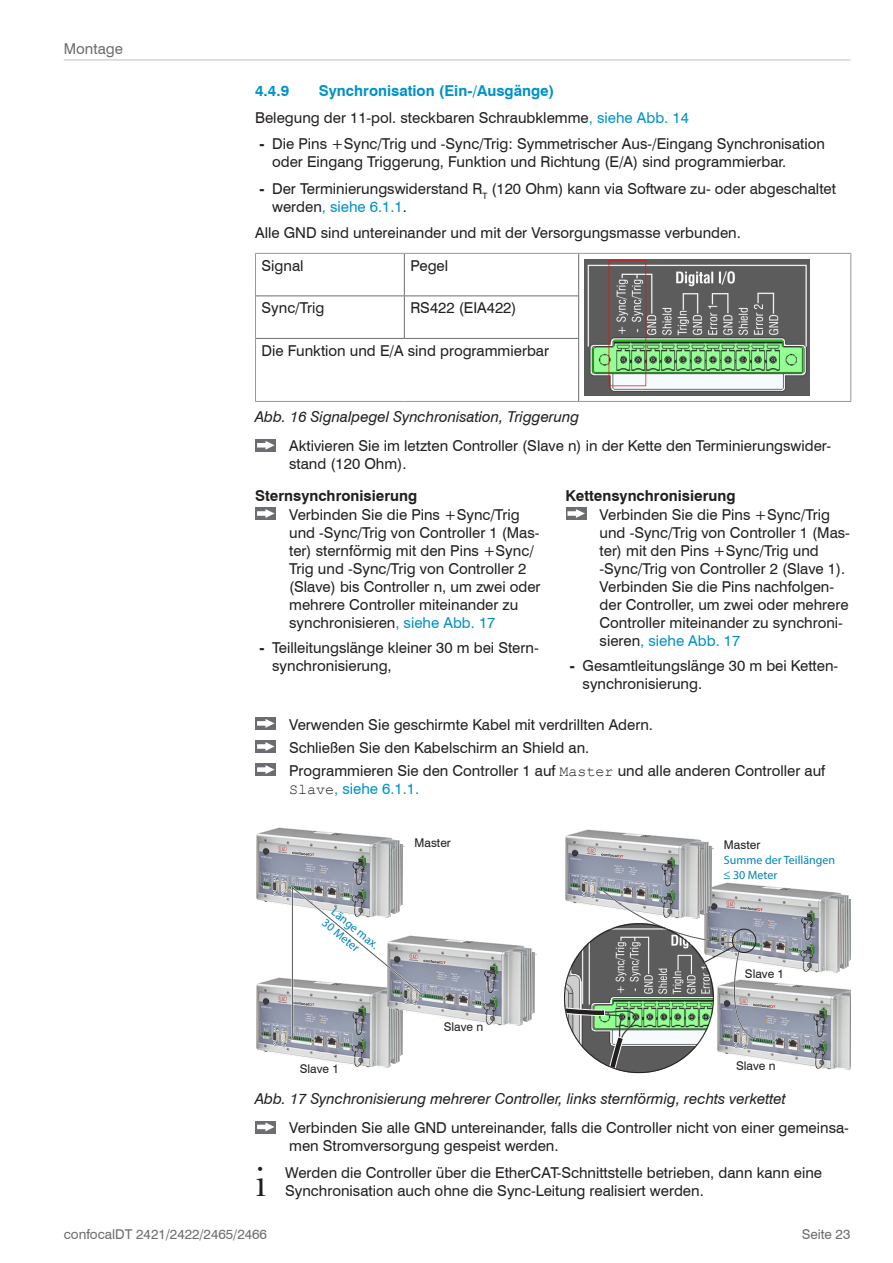
<style>
.page{position:relative;width:893px;height:1263px;background:#fff}
.page>*{position:absolute;margin:0;border:0;box-sizing:border-box;transform-origin:0 0}
.Wichtig{font:43.35px "Bell";color:#231f20}
.Handlungsaufforderung{font:15px/18px "Swiss 721 BT";color:#231f20}
.Fließtext{font:15px "Swiss 721 BT";color:#231f20}
.Wichtig-2{font:15px/18px "Swiss 721 BT";color:#231f20}
.t1{font:italic 15px "Swiss 721 BT";color:#231f20}
.Fließtext-2{font:700 15px "Swiss 721 BT";color:#231f20}
.t2{font:700 15px "Swiss 721 BT";color:#0092c8}
.t3{font:15px "Swiss 721 BT";color:#6c6d70}
.t4{font:13.5px "Swiss 721 BT";color:#6c6d70}
.t5{font:12px/14.4px "Myriad Pro";color:#0083b6}
.t6{font:12px "Swiss 721 BT";color:#231f20}
.s1{color:#0092c8}
.s2{font-weight:700}
.s3{font-family:"Courier New"}
</style>
<div class="page">
<hr style="left:64px;top:60px;width:786px;height:1px;background:#bebfc2">
<hr style="left:255px;top:253px;width:149px;height:1px;background:#95979a">
<hr style="left:255px;top:254px;width:1px;height:42px;background:#95979a">
<hr style="left:404px;top:253px;width:175px;height:1px;background:#95979a">
<hr style="left:579px;top:253px;width:272px;height:1px;background:#95979a">
<hr style="left:850px;top:254px;width:1px;height:42px;background:#95979a">
<hr style="left:255px;top:296px;width:1px;height:42px;background:#95979a">
<hr style="left:850px;top:296px;width:1px;height:42px;background:#95979a">
<hr style="left:255px;top:338px;width:1px;height:63px;background:#95979a">
<hr style="left:850px;top:338px;width:1px;height:63px;background:#95979a">
<hr style="left:255px;top:401px;width:149px;height:1px;background:#95979a">
<hr style="left:404px;top:401px;width:175px;height:1px;background:#95979a">
<hr style="left:579px;top:401px;width:272px;height:1px;background:#95979a">
<hr style="left:404px;top:254px;width:1px;height:41px;background:#6c6d70">
<hr style="left:578px;top:254px;width:1px;height:41px;background:#6c6d70">
<hr style="left:256px;top:295px;width:148px;height:1px;background:#6c6d70">
<hr style="left:404px;top:295px;width:175px;height:1px;background:#6c6d70">
<hr style="left:404px;top:296px;width:1px;height:42px;background:#6c6d70">
<hr style="left:578px;top:296px;width:1px;height:42px;background:#6c6d70">
<hr style="left:256px;top:338px;width:148px;height:1px;background:#6c6d70">
<hr style="left:404px;top:338px;width:175px;height:1px;background:#6c6d70">
<hr style="left:578px;top:339px;width:1px;height:62px;background:#6c6d70">
<img style="left:585px;top:259px;width:225px;height:136px">
<div style="left:255px;top:439px;width:21px;height:12px;background:#6c6d70"></div>
<svg style="left:257px;top:441px;width:18px;height:9px"></svg>
<div style="left:255px;top:508px;width:21px;height:12px;background:#6c6d70"></div>
<svg style="left:257px;top:509px;width:18px;height:9px"></svg>
<div style="left:566px;top:508px;width:21px;height:12px;background:#6c6d70"></div>
<svg style="left:567px;top:509px;width:18px;height:9px"></svg>
<div style="left:255px;top:718px;width:21px;height:12px;background:#6c6d70"></div>
<svg style="left:257px;top:719px;width:18px;height:9px"></svg>
<div style="left:255px;top:741px;width:21px;height:12px;background:#6c6d70"></div>
<svg style="left:257px;top:742px;width:18px;height:9px"></svg>
<div style="left:255px;top:764px;width:21px;height:12px;background:#6c6d70"></div>
<svg style="left:257px;top:765px;width:18px;height:9px"></svg>
<img style="left:256px;top:827px;width:148px;height:78px">
<img style="left:256px;top:977px;width:147px;height:91px">
<img style="left:387px;top:937px;width:149px;height:89px">
<hr style="left:292px;top:887px;width:1px;height:151px;background:#57585a">
<svg style="left:290px;top:885px;width:136px;height:113px"></svg>
<img style="left:714px;top:882px;width:136px;height:91px">
<img style="left:757px;top:981px;width:93px;height:89px">
<img style="left:565px;top:829px;width:149px;height:60px">
<img style="left:564px;top:986px;width:100px;height:87px">
<svg style="left:565px;top:889px;width:192px;height:180px"></svg>
<div style="left:255px;top:1121px;width:21px;height:12px;background:#6c6d70"></div>
<svg style="left:257px;top:1122px;width:18px;height:9px"></svg>
<p class="t3" style="left:64px;top:39px;width:61px">Montage</p>
<p class="t2" style="left:255px;top:82px;width:36px">4.4.9</p>
<p class="t2" style="left:319px;top:82px;width:237px">Synchronisation (Ein-/Ausgänge)</p>
<p class="Fließtext" style="left:255px;top:108px;width:435px">Belegung der 11-pol. steckbaren Schraubklemme<span class="s1">, siehe Abb. 14</span></p>
<p class="Handlungsaufforderung" style="left:272px;top:135px;width:554px;text-indent:-13px"><span class="s2">-</span> Die Pins +Sync/Trig und -Sync/Trig: Symmetrischer Aus-/Eingang Synchronisation oder Eingang Triggerung, Funktion und Richtung (E/A) sind programmierbar.</p>
<p class="Handlungsaufforderung" style="left:272px;top:179px;width:565px;text-indent:-13px"><span class="s2">-</span> Der Terminierungswiderstand R<sub>T</sub> (120 Ohm) kann via Software zu- oder abgeschaltet werden<span class="s1">, siehe 6.1.1</span>.</p>
<p class="Fließtext" style="left:255px;top:224px;width:487px">Alle GND sind untereinander und mit der Versorgungsmasse verbunden.</p>
<p class="Fließtext" style="left:261px;top:256px;width:44px">Signal</p>
<p class="Fließtext" style="left:410px;top:256px;width:39px">Pegel</p>
<p class="Fließtext" style="left:261px;top:299px;width:64px">Sync/Trig</p>
<p class="Fließtext" style="left:410px;top:299px;width:108px">RS422 (EIA422)</p>
<p class="Fließtext" style="left:261px;top:341px;width:289px">Die Funktion und E/A sind programmierbar</p>
<p class="t1" style="left:255px;top:408px;width:326px">Abb. 16 Signalpegel Synchronisation, Triggerung</p>
<p class="Handlungsaufforderung" style="left:289px;top:437px;width:543px">Aktivieren Sie im letzten Controller (Slave n) in der Kette den Terminierungswider&shy;stand (120 Ohm).</p>
<p class="Fließtext-2" style="left:255px;top:486px;width:164px">Sternsynchronisierung</p>
<p class="Fließtext-2" style="left:566px;top:486px;width:171px">Kettensynchronisierung</p>
<p class="Handlungsaufforderung" style="left:289px;top:505px;width:253px">Verbinden Sie die Pins +Sync/Trig und -Sync/Trig von Controller 1 (Mas&shy;ter) sternförmig mit den Pins +Sync/ Trig und -Sync/Trig von Controller 2 (Slave) bis Controller n, um zwei oder mehrere Controller miteinander zu synchronisieren<span class="s1">, siehe Abb. 17</span></p>
<p class="Handlungsaufforderung" style="left:272px;top:638px;width:268px;text-indent:-13px"><span class="s2">-</span> Teilleitungslänge kleiner 30 m bei Stern&shy;synchronisierung,</p>
<p class="Handlungsaufforderung" style="left:600px;top:505px;width:252px">Verbinden Sie die Pins +Sync/Trig und -Sync/Trig von Controller 1 (Mas&shy;ter) mit den Pins +Sync/Trig und -Sync/Trig von Controller 2 (Slave 1).<br>Verbinden Sie die Pins nachfolgen&shy;der Controller, um zwei oder mehrere Controller miteinander zu synchroni&shy;sieren<span class="s1">, siehe Abb. 17</span></p>
<p class="Handlungsaufforderung" style="left:583px;top:656px;width:257px;text-indent:-13px"><span class="s2">-</span> Gesamtleitungslänge 30 m bei Ketten&shy;synchronisierung.</p>
<p class="Handlungsaufforderung" style="left:289px;top:715px;width:365px">Verwenden Sie geschirmte Kabel mit verdrillten Adern.</p>
<p class="Handlungsaufforderung" style="left:289px;top:738px;width:302px">Schließen Sie den Kabelschirm an Shield an.</p>
<p class="Handlungsaufforderung" style="left:289px;top:761px;width:538px">Programmieren Sie den Controller 1 auf <span class="s3">Master</span> und alle anderen Controller auf<br><span class="s3">Slave</span><span class="s1">, siehe 6.1.1.</span></p>
<p class="t5" style="left:337px;top:904px;width:59px;rotate:39deg">Länge max.<br>30 Meter</p>
<p class="t6" style="left:300px;top:1061px;width:41px">Slave 1</p>
<p class="t6" style="left:415px;top:836px;width:38px">Master</p>
<p class="t6" style="left:444px;top:1019px;width:41px">Slave n</p>
<p class="t6" style="left:724px;top:837px;width:38px">Master</p>
<p class="t5" style="left:733px;top:853px;width:104px;text-indent:-9px">Summe der Teillängen<br>30 Meter</p>
<p class="t6" style="left:745px;top:966px;width:41px">Slave 1</p>
<p class="t6" style="left:736px;top:1058px;width:41px">Slave n</p>
<p class="t1" style="left:255px;top:1090px;width:532px">Abb. 17 Synchronisierung mehrerer Controller, links sternförmig, rechts verkettet</p>
<p class="Handlungsaufforderung" style="left:289px;top:1119px;width:561px">Verbinden Sie alle GND untereinander, falls die Controller nicht von einer gemeinsa&shy;men Stromversorgung gespeist werden.</p>
<p class="Wichtig" style="left:255px;top:1156px;width:13px">i</p>
<p class="Wichtig-2" style="left:285px;top:1163px;width:538px">Werden die Controller über die EtherCAT-Schnittstelle betrieben, dann kann eine<br>Synchronisation auch ohne die Sync-Leitung realisiert werden.</p>
<p class="t4" style="left:64px;top:1226px;width:205px">confocalDT 2421/2422/2465/2466</p>
<p class="t4" style="left:802px;top:1226px;width:50px">Seite 23</p>
</div>
